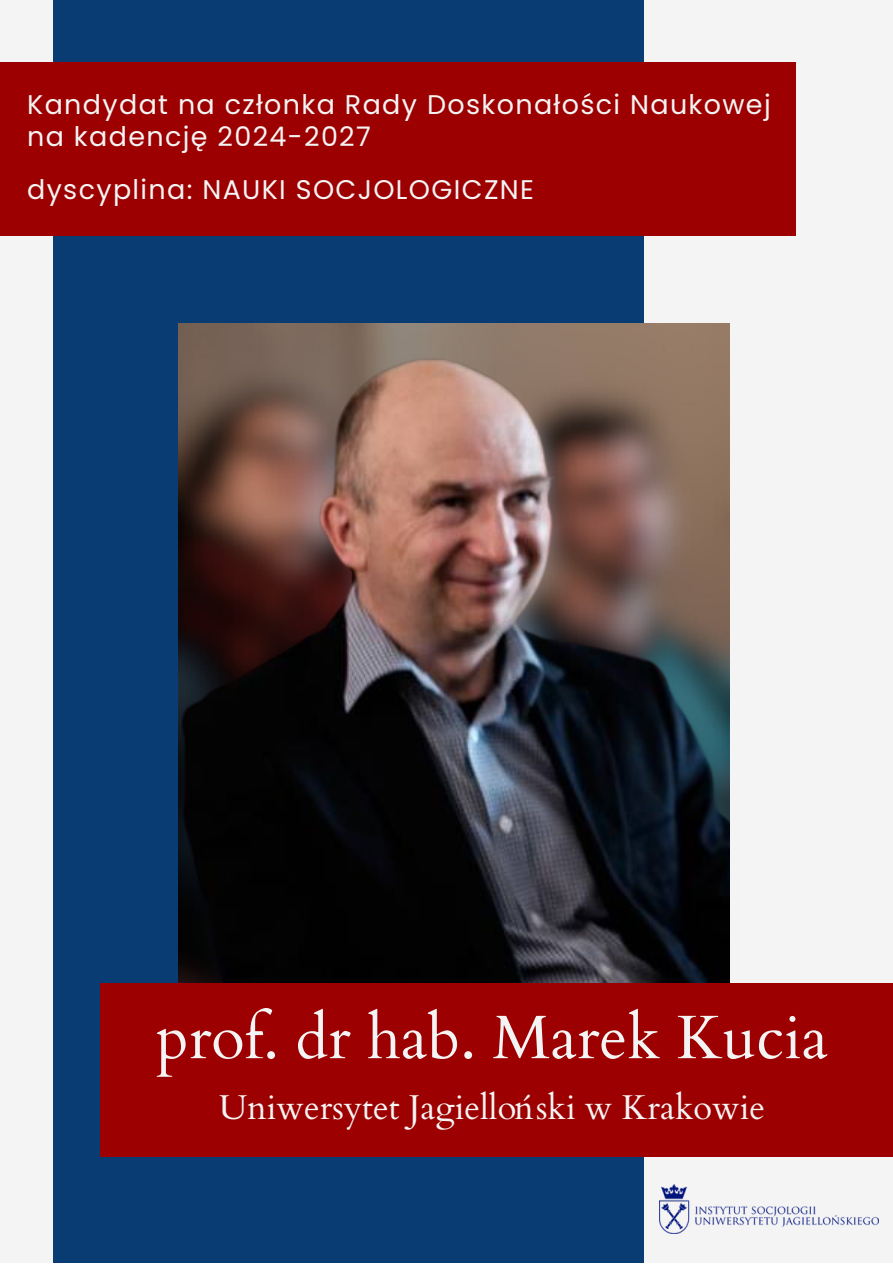
<style>
.page{position:relative;width:893px;height:1264px;background:#fff}
.page>*{position:absolute;margin:0;border:0;box-sizing:border-box;transform-origin:0 0}
.t1{font:61.5px "Cardo";color:#f4f4f4}
.t2{font:34.5px "Cardo";color:#f4f4f4}
.t3{font:27px "Poppins";letter-spacing:.05em;color:#f4f4f4}
</style>
<div class="page">
<div style="left:0;top:0;width:892px;height:1262px;background:#f4f4f4"></div>
<div style="left:53px;top:0;width:590px;height:1262px;background:#083c72"></div>
<img style="left:179px;top:324px;width:550px;height:24px">
<div style="left:0;top:63px;width:795px;height:173px;background:#9d0000"></div>
<img style="left:659px;top:1184px;width:219px;height:49px">
<img style="left:178px;top:348px;width:551px;height:635px">
<div style="left:100px;top:983px;width:792px;height:173px;background:#9d0000"></div>
<p class="t3" style="left:27px;top:85px;width:745px">Kandydat na członka Rady Doskonałości Naukowej</p>
<p class="t3" style="left:27px;top:118px;width:345px">na kadencję 2024-2027</p>
<p class="t3" style="left:27px;top:171px;width:508px">dyscyplina: NAUKI SOCJOLOGICZNE</p>
<p class="t1" style="left:156px;top:997px;width:673px">prof. dr hab. Marek Kucia</p>
<p class="t2" style="left:219px;top:1084px;width:547px">Uniwersytet Jagielloński w Krakowie</p>
</div>
